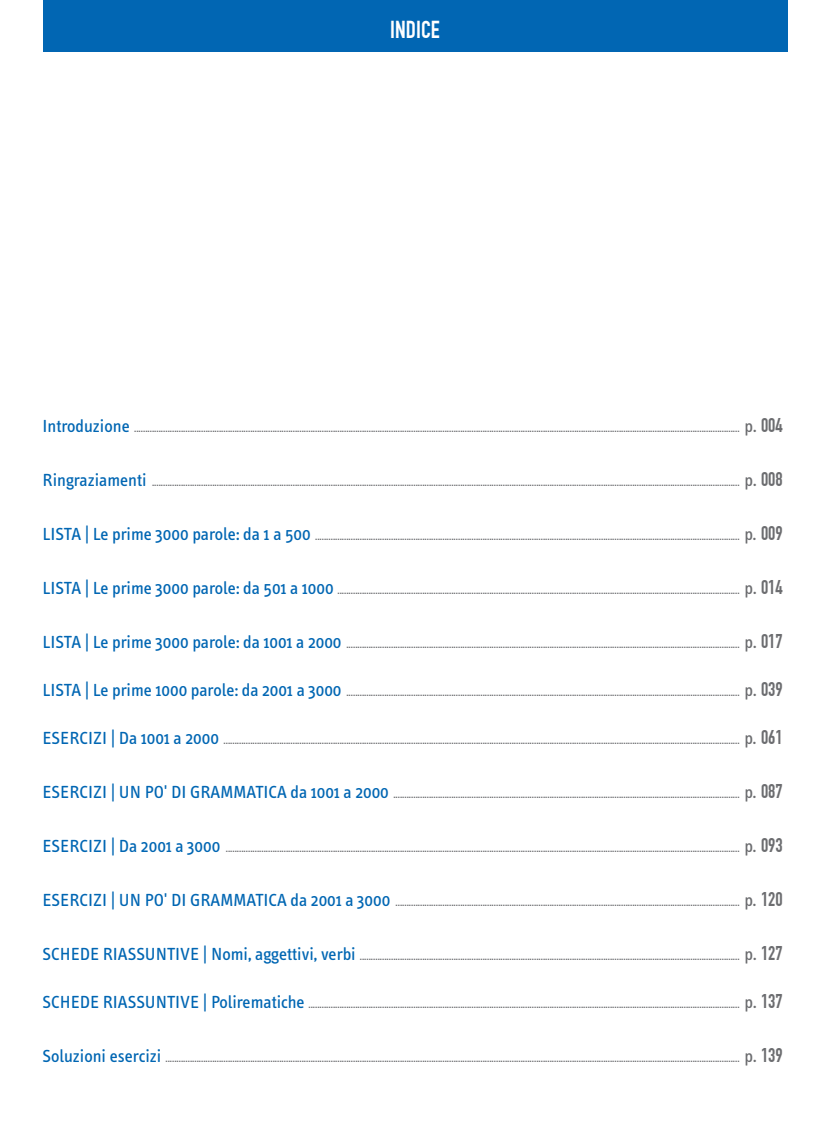
<style>
.page{position:relative;width:830px;height:1127px;background:#fff}
.page>*{position:absolute;margin:0;border:0;box-sizing:border-box;transform-origin:0 0}
.t1{font:700 24px "DIN Condensed";color:#fff}
.t2{font:18px "Info Text";color:#0166b3}
.t3{font:700 12px "DIN Condensed";color:#6c6d70}
.s1{font-family:"Info Text";font-weight:400;font-size:18px;color:#0166b3}
.s2{font-family:"Info Text";font-weight:400;font-size:18px}
.s3{font-size:19.5px}
</style>
<div class="page">
<div style="left:43px;top:0;width:744px;height:52px;background:#0166b3"></div>
<h1 class="t1" style="left:390px;top:16px;width:51px">INDICE</h1>
<p class="t3" style="left:43px;top:421px;width:741px"><span class="s1">Introduzione</span> ............................................................................................................................................................................................................................................................................... <span class="s2">p.</span> <span class="s3">004</span></p>
<p class="t3" style="left:43px;top:475px;width:741px"><span class="s1">Ringraziamenti</span> ....................................................................................................................................................................................................................................................................... <span class="s2">p.</span> <span class="s3">008</span></p>
<p class="t3" style="left:43px;top:529px;width:741px"><span class="s1">LISTA | Le prime 3000 parole: da 1 a 500</span> .............................................................................................................................................................................................. <span class="s2">p.</span> <span class="s3">009</span></p>
<p class="t3" style="left:43px;top:583px;width:741px"><span class="s1">LISTA | Le prime 3000 parole: da 501 a 1000</span> .................................................................................................................................................................................... <span class="s2">p.</span> <span class="s3">014</span></p>
<p class="t3" style="left:43px;top:637px;width:741px"><span class="s1">LISTA | Le prime 3000 parole: da 1001 a 2000</span> ................................................................................................................................................................................ <span class="s2">p.</span> <span class="s3">017</span></p>
<p class="t3" style="left:43px;top:685px;width:741px"><span class="s1">LISTA | Le prime 1000 parole: da 2001 a 3000</span> ................................................................................................................................................................................ <span class="s2">p.</span> <span class="s3">039</span></p>
<p class="t3" style="left:43px;top:733px;width:741px"><span class="s1">ESERCIZI | Da 1001 a 2000</span> ....................................................................................................................................................................................................................................... <span class="s2">p.</span> <span class="s3">061</span></p>
<h2 class="t2" style="left:43px;top:782px;width:213px">ESERCIZI | un po' di grammatica</h2>
<p class="t3" style="left:290px;top:787px;width:493px"><span class="s1">da 1001 a 2000</span> ........................................................................................................................................................... <span class="s2">p.</span> <span class="s3">087</span></p>
<p class="t3" style="left:43px;top:841px;width:741px"><span class="s1">ESERCIZI | Da 2001 a 3000</span> ...................................................................................................................................................................................................................................... <span class="s2">p.</span> <span class="s3">093</span></p>
<h2 class="t2" style="left:43px;top:890px;width:213px">ESERCIZI | un po' di grammatica</h2>
<p class="t3" style="left:290px;top:895px;width:493px"><span class="s1">da 2001 a 3000</span> .......................................................................................................................................................... <span class="s2">p.</span> <span class="s3">120</span></p>
<h2 class="t2" style="left:43px;top:944px;width:38px">Schede</h2>
<h2 class="t2" style="left:103px;top:944px;width:9px">riass</h2>
<p class="t3" style="left:145px;top:949px;width:639px"><span class="s1">unti ve | N omi, aggettivi, verbi</span> .......................................................................................................................................................................... <span class="s2">p.</span> <span class="s3">127</span></p>
<h2 class="t2" style="left:43px;top:992px;width:38px">Schede</h2>
<h2 class="t2" style="left:103px;top:992px;width:9px">riass</h2>
<p class="t3" style="left:145px;top:997px;width:639px"><span class="s1">unti ve | Polirematiche</span> ................................................................................................................................................................................................. <span class="s2">p.</span> <span class="s3">137</span></p>
<p class="t3" style="left:43px;top:1051px;width:741px"><span class="s1">Soluzioni esercizi</span> ................................................................................................................................................................................................................................................................. <span class="s2">p.</span> <span class="s3">139</span></p>
</div>
